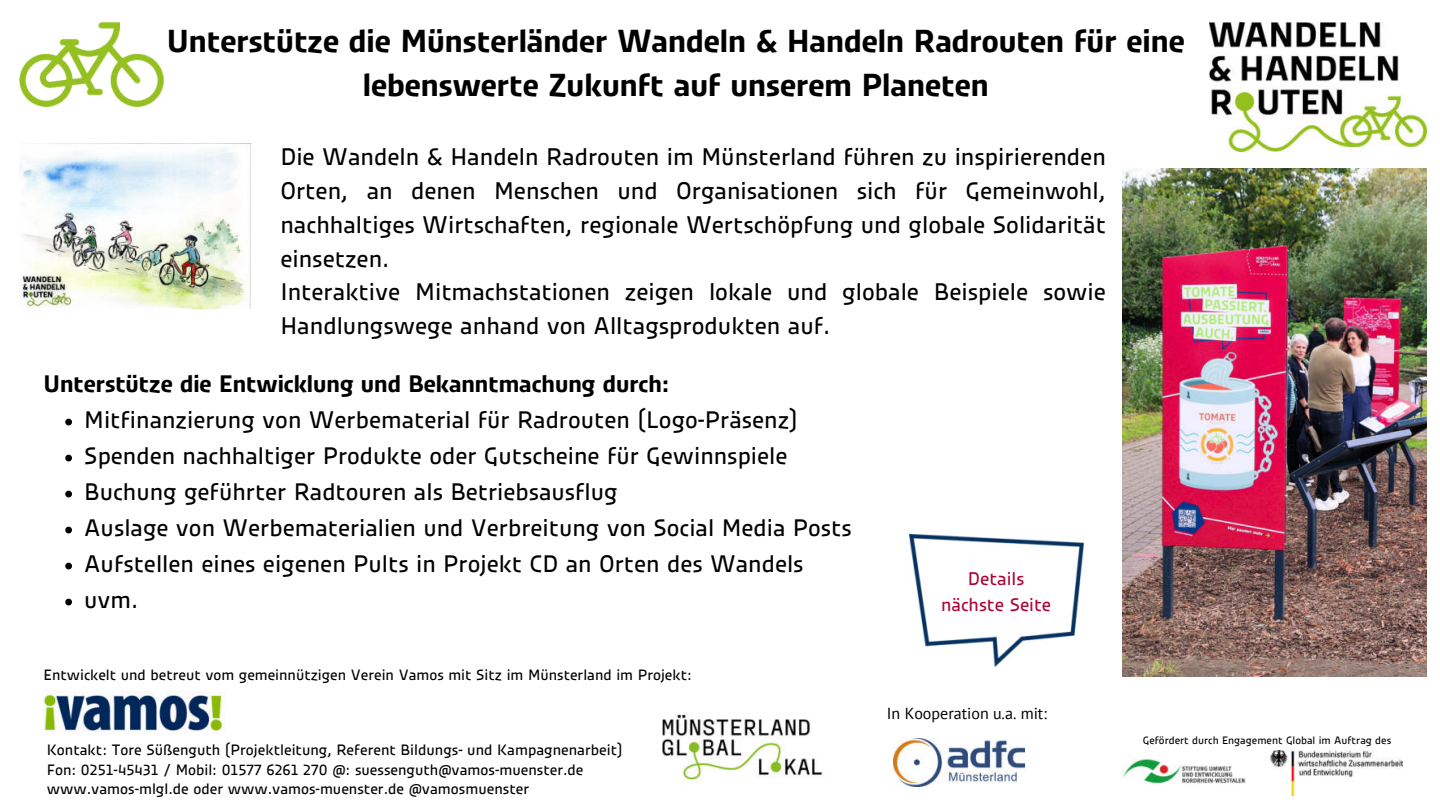
<style>
.page{position:relative;width:1440px;height:810px;background:#fff}
.page>*{position:absolute;margin:0;border:0;box-sizing:border-box;transform-origin:0 0}
.t1{font:700 32px/44.3px "Urby";color:#000;text-align:center}
.t2{font:24.1px/33.7px "Urby";color:#000}
.t3{font:24px/36px "Urby";color:#000}
.t4{font:700 24px "Urby";color:#000}
.t5{font:18.4px/25.5px "Urby";color:#ae0335;text-align:center}
.t6{font:16px "PT Sans";color:#000}
.t7{font:15.1px/19.5px "Urby";color:#000}
.t8{font:15px "Urby";color:#000}
.t9{font:10.8px "Urby";color:#000}
</style>
<div class="page">
<img style="left:1210px;top:22px;width:217px;height:130px">
<img style="left:20px;top:22px;width:144px;height:85px">
<img style="left:1122px;top:758px;width:124px;height:26px">
<img style="left:1270px;top:750px;width:132px;height:45px">
<img style="left:893px;top:738px;width:132px;height:49px">
<img style="left:1122px;top:168px;width:305px;height:508px">
<img style="left:662px;top:714px;width:161px;height:71px">
<img style="left:20px;top:149px;width:230px;height:159px">
<img style="left:43px;top:692px;width:182px;height:43px">
<img style="left:909px;top:535px;width:174px;height:132px">
<svg style="left:65px;top:419px;width:7px;height:6px"></svg>
<svg style="left:65px;top:455px;width:7px;height:6px"></svg>
<svg style="left:65px;top:491px;width:7px;height:6px"></svg>
<svg style="left:65px;top:527px;width:7px;height:6px"></svg>
<svg style="left:65px;top:563px;width:7px;height:6px"></svg>
<svg style="left:65px;top:599px;width:7px;height:6px"></svg>
<h1 class="t1" style="left:167px;top:19px;width:1020px">Unterstütze die Münsterländer Wandeln &amp; Handeln Radrouten für eine lebenswerte Zukunft auf unserem Planeten</h1>
<p class="t2" style="left:280px;top:140px;width:827px">Die Wandeln &amp; Handeln Radrouten im Münsterland führen zu inspirierenden Orten, an denen Menschen und Organisationen sich für Gemeinwohl, nachhaltiges Wirtschaften, regionale Wertschöpfung und globale Solidarität einsetzen.<br>Interaktive Mitmachstationen zeigen lokale und globale Beispiele sowie Handlungswege anhand von Alltagsprodukten auf.</p>
<p class="t4" style="left:43px;top:370px;width:628px">Unterstütze die Entwicklung und Bekanntmachung durch:</p>
<p class="t3" style="left:84px;top:402px;width:769px">Mitfinanzierung von Werbematerial für Radrouten (Logo-Präsenz)<br>Spenden nachhaltiger Produkte oder Gutscheine für Gewinnspiele Buchung geführter Radtouren als Betriebsausflug<br>Auslage von Werbematerialien und Verbreitung von Social Media Posts Aufstellen eines eigenen Pults in Projekt CD an Orten des Wandels uvm.</p>
<p class="t8" style="left:43px;top:666px;width:650px">Entwickelt und betreut vom gemeinnützigen Verein Vamos mit Sitz im Münsterland im Projekt:</p>
<p class="t7" style="left:47px;top:740px;width:577px">Kontakt: Tore Süßenguth (Projektleitung, Referent Bildungs- und Kampagnenarbeit)<br>Fon: 0251-45431 / Mobil: 01577 6261 270 @: suessenguth@vamos-muenster.de www.vamos-mlgl.de oder www.vamos-muenster.de @vamosmuenster</p>
<p class="t5" style="left:941px;top:566px;width:112px">Details nächste Seite</p>
<p class="t6" style="left:887px;top:703px;width:161px">In Kooperation u.a. mit:</p>
<p class="t9" style="left:1143px;top:734px;width:250px">Gefördert durch Engagement Global im Auftrag des</p>
</div>
